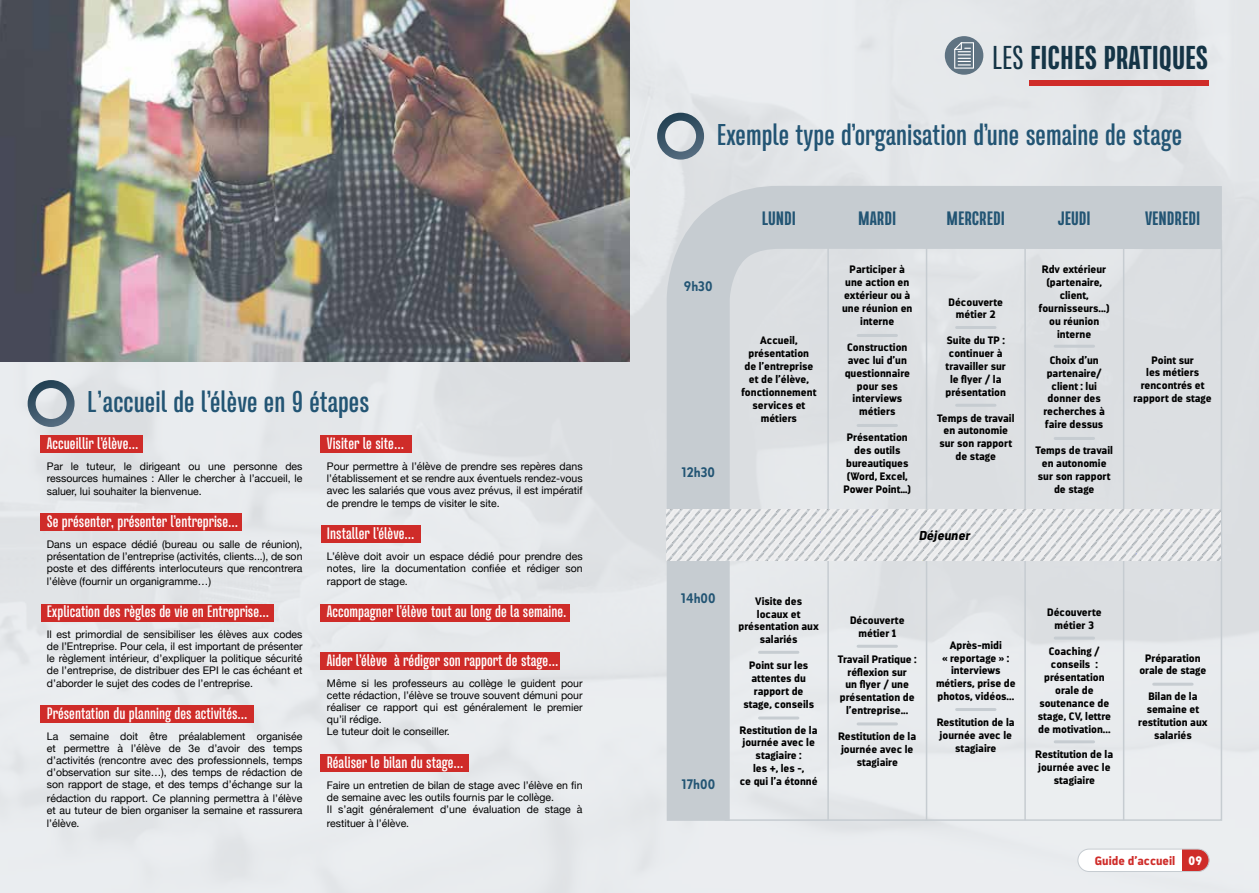
<style>
.page{position:relative;width:1259px;height:893px;background:#eaedf0}
.page>*{position:absolute;margin:0;border:0;box-sizing:border-box;transform-origin:0 0}
.t1{font:800 33px "Naratif Condensed";color:#143446}
.t2{font:700 30px "Naratif Condensed";color:#235574}
.t3{font:800 19.35px "Naratif Condensed";color:#235574}
.t4{font:700 16.5px "Naratif Condensed";color:#fff}
.t5{font:700 13.5px "Intervogue Soft";color:#235574}
.t6{font:italic 900 12.9px "Darwin";color:#000}
.t7{font:900 12px "Darwin";color:#cf2c29}
.t8{font:900 10.8px/12.9px "Darwin";color:#000;text-align:center}
.t9{font:10.5px/12.3px "Helvetica Neue";color:#000;text-align:justify}
.s1{font-weight:400}
.s2{font-family:"Intervogue Soft";color:#fff}
</style>
<div class="page">
<img style="left:0;top:0;width:629px;height:361px">
<svg style="left:635px;top:144px;width:624px;height:728px"></svg>
<div style="left:1078px;top:849px;width:131px;height:22px;background:#fff;border-radius:11px"></div>
<svg style="left:1198px;top:849px;width:11px;height:22px"></svg>
<div style="left:1182px;top:849px;width:16px;height:22px;background:#cf2c29"></div>
<div style="left:1077px;top:849px;width:132px;height:23px;border:1px solid #c6ccd1;border-radius:11px"></div>
<div style="left:41px;top:435px;width:102px;height:17px;background:#cf2c29"></div>
<div style="left:41px;top:514px;width:201px;height:17px;background:#cf2c29"></div>
<div style="left:41px;top:604px;width:232px;height:17px;background:#cf2c29"></div>
<div style="left:41px;top:706px;width:213px;height:17px;background:#cf2c29"></div>
<div style="left:320px;top:755px;width:149px;height:17px;background:#cf2c29"></div>
<div style="left:320px;top:653px;width:240px;height:17px;background:#cf2c29"></div>
<div style="left:320px;top:604px;width:250px;height:17px;background:#cf2c29"></div>
<div style="left:320px;top:525px;width:100px;height:17px;background:#cf2c29"></div>
<div style="left:320px;top:435px;width:92px;height:17px;background:#cf2c29"></div>
<img style="left:666px;top:509px;width:554px;height:52px">
<div style="left:1029px;top:80px;width:180px;height:6px;background:#cf2c29"></div>
<div style="left:945px;top:37px;width:37px;height:37px;background:#5f7382;border-radius:50%"></div>
<div style="left:944px;top:36px;width:39px;height:39px;border:2px solid #5f7382;border-radius:50%"></div>
<svg style="left:954px;top:42px;width:20px;height:27px"></svg>
<div style="left:28px;top:380px;width:47px;height:47px;border:8px solid #fff;border-radius:50%"></div>
<div style="left:657px;top:113px;width:47px;height:47px;border:8px solid #fff;border-radius:50%"></div>
<h2 class="t2" style="left:87px;top:385px;width:283px">L’accueil de l’élève en 9 étapes</h2>
<h3 class="t4" style="left:47px;top:434px;width:93px">Accueillir l’élève...</h3>
<p class="t9" style="left:47px;top:460px;width:257px">Par le tuteur, le dirigeant ou une personne des ressources humaines : Aller le chercher à l’accueil, le saluer, lui souhaiter la bienvenue.</p>
<h3 class="t4" style="left:47px;top:512px;width:193px">Se présenter, présenter l’entreprise...</h3>
<p class="t9" style="left:47px;top:538px;width:257px">Dans un espace dédié (bureau ou salle de réunion), présentation de l’entreprise (activités, clients...), de son poste et des différents interlocuteurs que rencontrera l’élève (fournir un organigramme…)</p>
<h3 class="t4" style="left:47px;top:602px;width:224px">Explication des règles de vie en Entreprise...</h3>
<p class="t9" style="left:47px;top:628px;width:257px">Il est primordial de sensibiliser les élèves aux codes de l’Entreprise. Pour cela, il est important de présenter le règlement intérieur, d’expliquer la politique sécurité de l’entreprise, de distribuer des EPI le cas échéant et d’aborder le sujet des codes de l’entreprise.</p>
<h3 class="t4" style="left:47px;top:704px;width:202px">Présentation du planning des activités...</h3>
<p class="t9" style="left:47px;top:730px;width:257px">La semaine doit être préalablement organisée et permettre à l’élève de 3e d’avoir des temps d’activités (rencontre avec des professionnels, temps d’observation sur site…), des temps de rédaction de son rapport de stage, et des temps d’échange sur la</p>
<p class="t9" style="left:47px;top:793px;width:257px">rédaction du rapport. Ce planning permettra à l’élève et au tuteur de bien organiser la semaine et rassurera l’élève.</p>
<h3 class="t4" style="left:327px;top:434px;width:79px">Visiter le site...</h3>
<p class="t9" style="left:327px;top:460px;width:257px">Pour permettre à l’élève de prendre ses repères dans l’établissement et se rendre aux éventuels rendez-vous avec les salariés que vous avez prévus, il est impératif de prendre le temps de visiter le site.</p>
<h3 class="t4" style="left:327px;top:524px;width:89px">Installer l’élève...</h3>
<p class="t9" style="left:327px;top:550px;width:257px">L’élève doit avoir un espace dédié pour prendre des notes, lire la documentation confiée et rédiger son rapport de stage.</p>
<h3 class="t4" style="left:327px;top:602px;width:241px">Accompagner l’élève tout au long de la semaine.</h3>
<h3 class="t4" style="left:327px;top:651px;width:233px">Aider l’élève à rédiger son rapport de stage...</h3>
<p class="t9" style="left:327px;top:677px;width:257px;text-align:left">Même si les professeurs au collège le guident pour cette rédaction, l’élève se trouve souvent démuni pour réaliser ce rapport qui est généralement le premier qu’il rédige.<br>Le tuteur doit le conseiller.</p>
<h3 class="t4" style="left:327px;top:753px;width:138px">Réaliser le bilan du stage...</h3>
<p class="t9" style="left:327px;top:779px;width:257px;text-align:left">Faire un entretien de bilan de stage avec l’élève en fin de semaine avec les outils fournis par le collège.<br>Il s’agit généralement d’une évaluation de stage à</p>
<p class="t9" style="left:327px;top:818px;width:84px">restituer à l’élève.</p>
<h1 class="t1" style="left:992px;top:38px;width:217px"><span class="s1">LES</span> FICHES PRATIQUES</h1>
<h2 class="t2" style="left:717px;top:118px;width:467px">Exemple type d’organisation d’une semaine de stage</h2>
<p class="t5" style="left:684px;top:278px;width:30px">9h30</p>
<p class="t5" style="left:681px;top:464px;width:35px">12h30</p>
<p class="t5" style="left:681px;top:590px;width:36px">14h00</p>
<p class="t5" style="left:681px;top:776px;width:35px">17h00</p>
<h3 class="t3" style="left:761px;top:208px;width:36px">LUNDI</h3>
<p class="t8" style="left:741px;top:334px;width:77px">Accueil, présentation<br>de l’entreprise et de l’élève, fonctionnement services et métiers</p>
<h3 class="t3" style="left:858px;top:208px;width:40px">MARDI</h3>
<p class="t8" style="left:842px;top:263px;width:72px">Participer à une action en extérieur ou à une réunion en interne</p>
<p class="t8" style="left:844px;top:341px;width:67px">Construction avec lui d’un questionnaire pour ses interviews métiers</p>
<p class="t8" style="left:843px;top:431px;width:69px">Présentation des outils bureautiques (Word, Excel,<br>Power Point…)</p>
<h3 class="t3" style="left:946px;top:208px;width:60px">MERCREDI</h3>
<p class="t8" style="left:948px;top:295px;width:56px">Découverte métier 2</p>
<p class="t8" style="left:945px;top:334px;width:62px">Suite du TP : continuer à travailler sur le flyer / la présentation</p>
<p class="t8" style="left:937px;top:411px;width:79px">Temps de travail en autonomie sur son rapport de stage</p>
<p class="t6" style="left:918px;top:527px;width:53px">Déjeuner</p>
<h3 class="t3" style="left:1057px;top:208px;width:34px">JEUDI</h3>
<p class="t8" style="left:1039px;top:263px;width:72px">Rdv extérieur (partenaire, client, fournisseurs...) ou réunion interne</p>
<p class="t8" style="left:1043px;top:354px;width:63px">Choix d’un partenaire/ client : lui donner des recherches à faire dessus</p>
<p class="t8" style="left:1035px;top:444px;width:79px">Temps de travail en autonomie sur son rapport de stage</p>
<h3 class="t3" style="left:1145px;top:208px;width:57px">VENDREDI</h3>
<p class="t8" style="left:1133px;top:353px;width:80px">Point sur<br>les métiers rencontrés et rapport de stage</p>
<p class="t8" style="left:738px;top:594px;width:82px">Visite des locaux et présentation aux salariés</p>
<p class="t8" style="left:743px;top:659px;width:72px">Point sur les attentes du rapport de stage, conseils</p>
<p class="t8" style="left:739px;top:723px;width:79px">Restitution de la journée avec le stagiaire :<br>les +, les -,<br>ce qui l’a étonné</p>
<p class="t8" style="left:850px;top:614px;width:56px">Découverte métier 1</p>
<p class="t8" style="left:837px;top:652px;width:81px">Travail Pratique : réflexion sur<br>un flyer / une présentation de l’entreprise...</p>
<p class="t8" style="left:838px;top:730px;width:79px">Restitution de la journée avec le stagiaire</p>
<p class="t8" style="left:936px;top:638px;width:81px">Après-midi<br>« reportage » : interviews métiers, prise de photos, vidéos...</p>
<p class="t8" style="left:937px;top:716px;width:79px">Restitution de la journée avec le stagiaire</p>
<p class="t8" style="left:1047px;top:606px;width:56px">Découverte métier 3</p>
<p class="t8" style="left:1037px;top:645px;width:75px">Coaching / conseils : présentation orale de soutenance de stage, CV, lettre de motivation...</p>
<p class="t8" style="left:1035px;top:748px;width:79px">Restitution de la journée avec le stagiaire</p>
<p class="t8" style="left:1139px;top:651px;width:68px">Préparation orale de stage</p>
<p class="t8" style="left:1138px;top:690px;width:71px">Bilan de la semaine et restitution aux salariés</p>
<p class="t7" style="left:1095px;top:853px;width:109px">Guide d’accueil <span class="s2">09</span></p>
</div>
